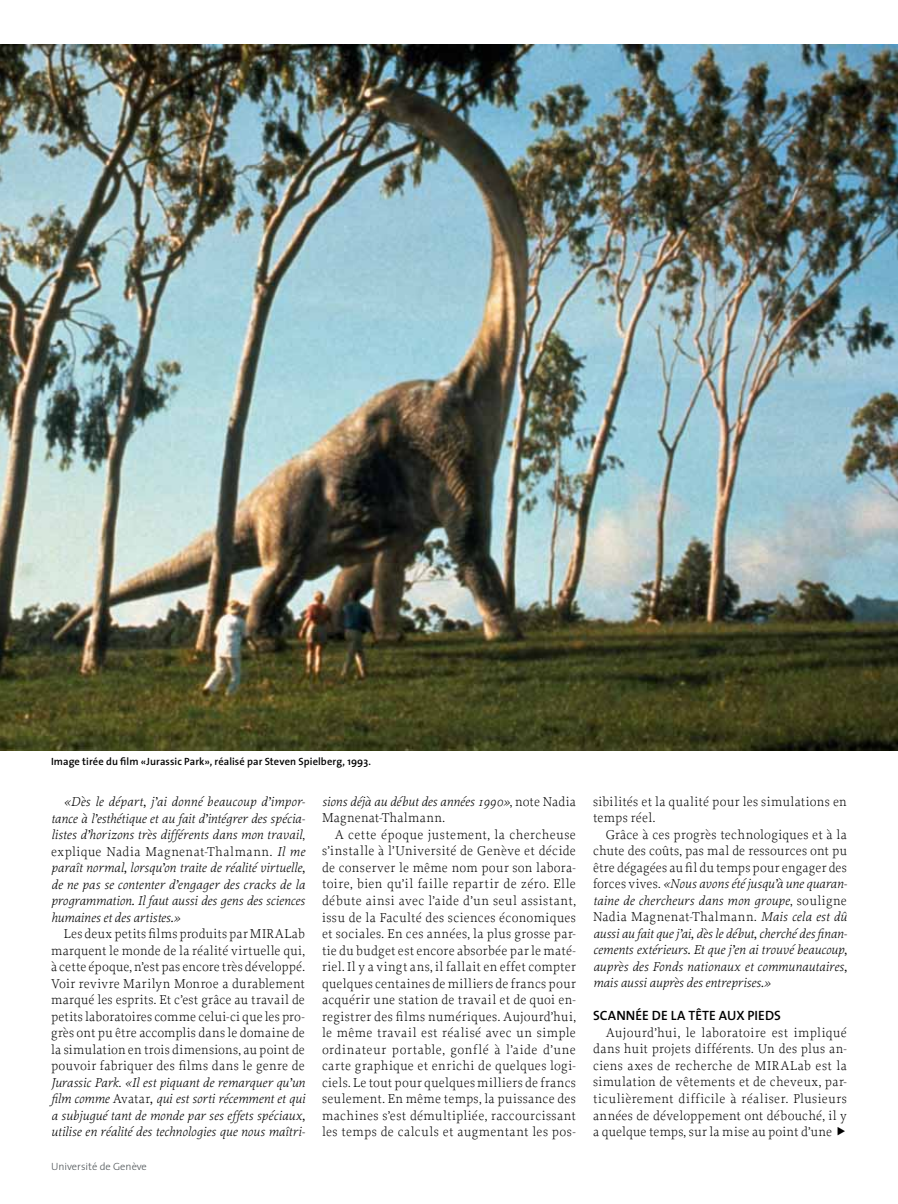
<style>
.page{position:relative;width:898px;height:1204px;background:#fff}
.page>*{position:absolute;margin:0;border:0;box-sizing:border-box;transform-origin:0 0}
.t1{font:300 13.5px/16.5px "Proforma";letter-spacing:.02em;color:#000;text-align:justify}
.t2{font:italic 300 13.5px/16.5px "Proforma";letter-spacing:.005em;color:#000;text-align:justify}
.t3{font:600 13.5px "The Sans";color:#000}
.t4{font:600 10.5px "The Sans";letter-spacing:.01em;color:#000}
.t5{font:300 10.5px "The Sans";color:#505559}
.s1{font-style:normal}
.s2{font-style:italic}
</style>
<div class="page">
<img style="left:0;top:44px;width:897px;height:707px">
<p class="t4" style="left:51px;top:753px;width:321px">Image tirée du film «Jurassic Park», réalisé par Steven Spielberg, 1993.</p>
<p class="t2" style="left:51px;top:793px;width:255px;text-indent:13px">«Dès le départ, j’ai donné beaucoup d’impor&shy;tance à l’esthétique et au fait d’intégrer des spécia&shy;listes d’horizons très différents dans mon travail<span class="s1">, explique Nadia Magnenat-Thalmann.</span> Il me paraît normal, lorsqu’on traite de réalité virtuelle, de ne pas se contenter d’engager des cracks de la programmation. Il faut aussi des gens des sciences humaines et des artistes.»</p>
<p class="t1" style="left:51px;top:925px;width:255px;text-indent:13px">Les deux petits films produits par MIRALab marquent le monde de la réalité virtuelle qui, à cette époque, n’est pas encore très développé.<br>Voir revivre Marilyn Monroe a durablement marqué les esprits. Et c’est grâce au travail de petits laboratoires comme celui-ci que les pro&shy;grès ont pu être accomplis dans le domaine de la simulation en trois dimensions, au point de pouvoir fabriquer des films dans le genre de <span class="s2">Jurassic Park</span>. <span class="s2">«Il est piquant de remarquer qu’un film comme</span> Avatar<span class="s2">, qui est sorti récemment et qui a subjugué tant de monde par ses effets spéciaux, utilise en réalité des technologies que nous maîtri-</span></p>
<p class="t5" style="left:51px;top:1157px;width:97px">Université de Genève</p>
<p class="t2" style="left:322px;top:792px;width:255px">sions déjà au début des années 1990»<span class="s1">, note Nadia<br>Magnenat-Thalmann.</span></p>
<p class="t1" style="left:322px;top:826px;width:255px;text-indent:13px">A cette époque justement, la chercheuse s’installe à l’Université de Genève et décide de conserver le même nom pour son labora&shy;toire, bien qu’il faille repartir de zéro. Elle débute ainsi avec l’aide d’un seul assistant, issu de la Faculté des sciences économiques et sociales. En ces années, la plus grosse par&shy;tie du budget est encore absorbée par le maté&shy;riel. Il y a vingt ans, il fallait en effet compter quelques centaines de milliers de francs pour acquérir une station de travail et de quoi en&shy;registrer des films numériques. Aujourd’hui, le même travail est réalisé avec un simple ordinateur portable, gonflé à l’aide d’une carte graphique et enrichi de quelques logi&shy;ciels. Le tout pour quelques milliers de francs seulement. En même temps, la puissance des machines s’est démultipliée, raccourcissant les temps de calculs et augmentant les pos-</p>
<p class="t1" style="left:592px;top:793px;width:255px">sibilités et la qualité pour les simulations en temps réel.</p>
<p class="t2" style="left:592px;top:825px;width:255px;text-indent:13px"><span class="s1">Grâce à ces progrès technologiques et à la chute des coûts, pas mal de ressources ont pu être dégagées au fil du temps pour engager des forces vives.</span> «Nous avons été jusqu’à une quaran&shy;taine de chercheurs dans mon groupe<span class="s1">, souligne Nadia Magnenat-Thalmann.</span> Mais cela est dû aussi au fait que j’ai, dès le début, cherché des finan&shy;cements extérieurs. Et que j’en ai trouvé beaucoup, auprès des Fonds nationaux et communautaires, mais aussi auprès des entreprises.»</p>
<p class="t3" style="left:592px;top:1004px;width:10px">scann</p>
<p class="t3" style="left:635px;top:1004px;width:120px">éede la tête aux pieds</p>
<p class="t1" style="left:592px;top:1024px;width:255px;text-indent:13px">Aujourd’hui, le laboratoire est impliqué dans huit projets différents. Un des plus an&shy;ciens axes de recherche de MIRALab est la simulation de vêtements et de cheveux, par&shy;ticulièrement difficile à réaliser. Plusieurs années de développement ont débouché, il y a quelque temps, sur la mise au point d’une</p>
</div>
